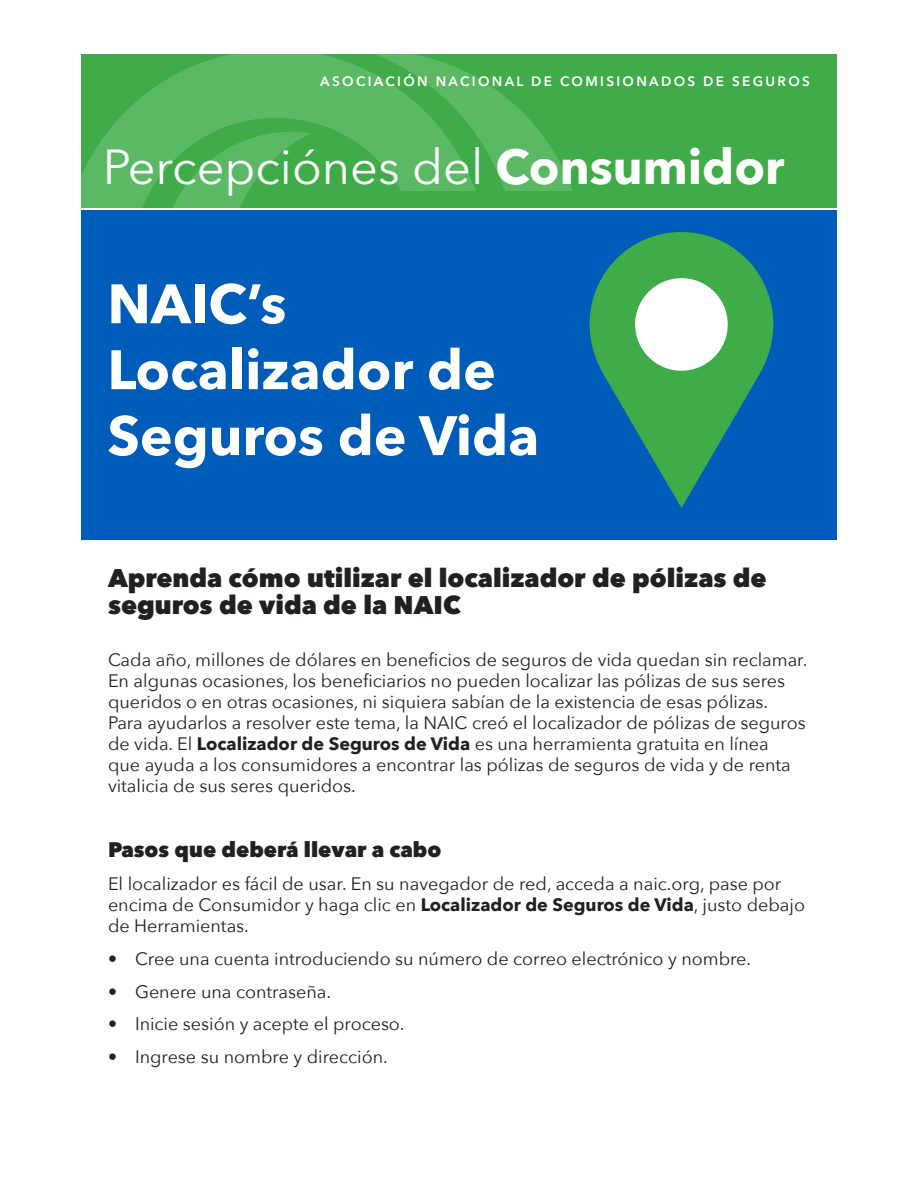
<style>
.page{position:relative;width:918px;height:1188px;background:#fff}
.page>*{position:absolute;margin:0;border:0;box-sizing:border-box;transform-origin:0 0}
.t1{font:700 54.9px/65.8px "Avenir Next LT Pro";color:#fff}
.t2{font:48.75px "Avenir Next LT Pro";color:#fff}
.t3{font:800 25.5px/27px "Avenir Next";color:#231f20}
.Subheading{font:800 21px "Avenir Next";color:#231f20}
.text{font:18px/21px "Avenir Next";color:#231f20}
.t4{font:600 13.5px "Avenir Next LT Pro";letter-spacing:.17em;color:#fff}
.s1{font-weight:700}
</style>
<div class="page">
<div style="left:81px;top:54px;width:756px;height:154px;background:#3fac49"></div>
<svg style="left:81px;top:54px;width:492px;height:154px;fill:#5bb864"></svg>
<div style="left:81px;top:211px;width:756px;height:329px;background:#005cb9"></div>
<svg style="left:589px;top:232px;width:185px;height:276px;fill:#3fac49"></svg>
<div style="left:635px;top:278px;width:93px;height:93px;background:#fff;border-radius:50%"></div>
<p class="t4" style="left:320px;top:74px;width:491px">ASOCIACIÓN NACIONAL DE COMISIONADOS DE SEGUROS</p>
<h2 class="t2" style="left:103px;top:138px;width:683px">Percepciónes del <span class="s1">Consumidor</span></h2>
<p class="t1" style="left:107px;top:271px;width:433px">NAIC’s<br>Localizador de<br>Seguros de Vida</p>
<p class="t3" style="left:108px;top:564px;width:660px">Aprenda cómo utilizar el localizador de pólizas de seguros de vida de la NAIC</p>
<p class="text" style="left:108px;top:648px;width:701px">Cada año, millones de dólares en beneficios de seguros de vida quedan sin reclamar.<br>En algunas ocasiones, los beneficiarios no pueden localizar las pólizas de sus seres queridos o en otras ocasiones, ni siquiera sabían de la existencia de esas pólizas.<br>Para ayudarlos a resolver este tema, la NAIC creó el localizador de pólizas de seguros de vida. El <span class="s1">Localizador de Seguros de Vida</span> es una herramienta gratuita en línea<br>que ayuda a los consumidores a encontrar las pólizas de seguros de vida y de renta vitalicia de sus seres queridos.</p>
<p class="Subheading" style="left:108px;top:837px;width:335px">Pasos que deberá llevar a cabo</p>
<p class="text" style="left:108px;top:872px;width:699px">El localizador es fácil de usar. En su navegador de red, acceda a naic.org, pase por encima de Consumidor y haga clic en <span class="s1">Localizador de Seguros de Vida</span>, justo debajo de Herramientas.</p>
<p class="text" style="left:108px;top:947px;width:645px">• Cree una cuenta introduciendo su número de correo electrónico y nombre.</p>
<p class="text" style="left:108px;top:980px;width:225px">• Genere una contraseña.</p>
<p class="text" style="left:108px;top:1013px;width:298px">• Inicie sesión y acepte el proceso.</p>
<p class="text" style="left:108px;top:1046px;width:281px">• Ingrese su nombre y dirección.</p>
</div>
